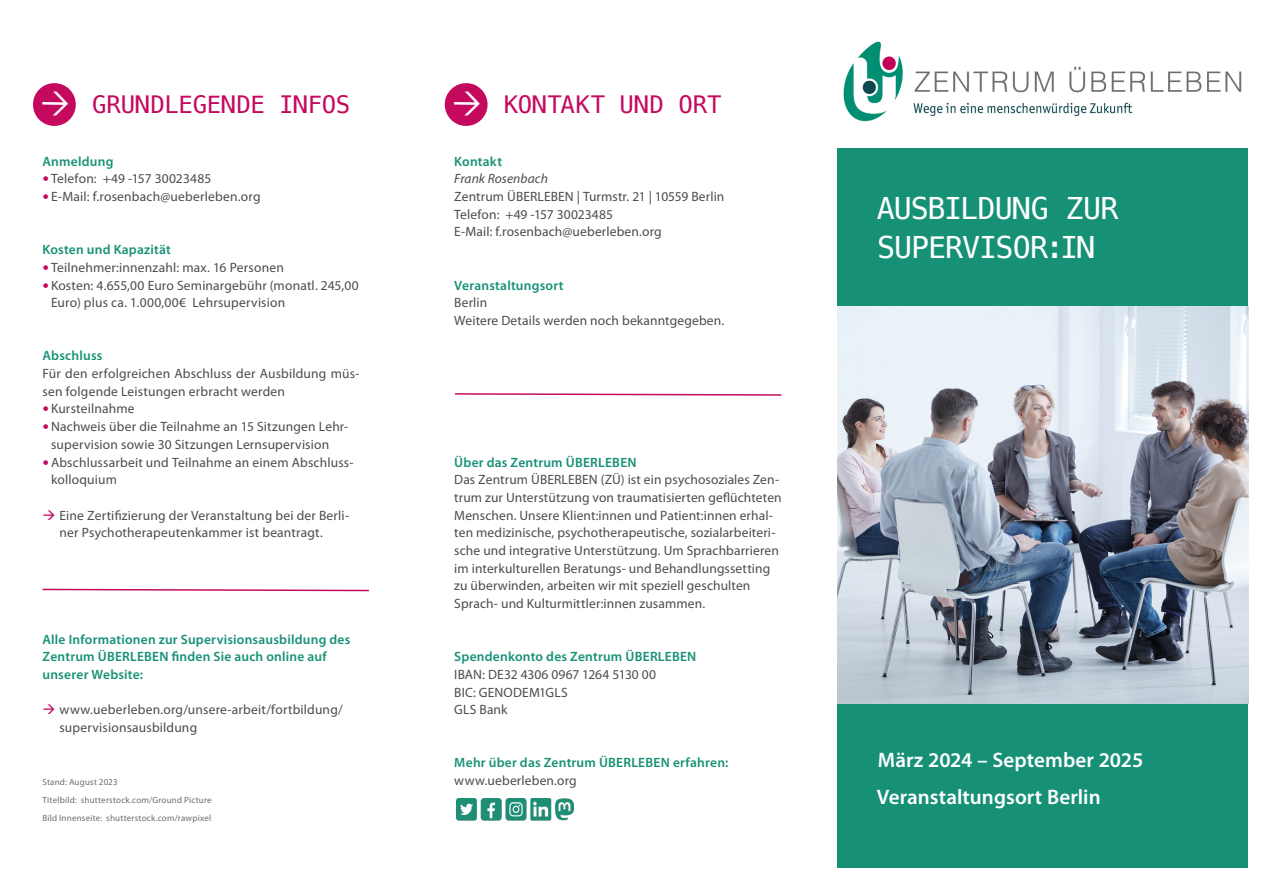
<style>
.page{position:relative;width:1263px;height:893px;background:#fff}
.page>*{position:absolute;margin:0;border:0;box-sizing:border-box;transform-origin:0 0}
.Titel{font:30px/39px "Menlo";letter-spacing:-.03em;color:#fff}
.Überschrift{font:24px "Menlo";color:#c5095f}
.Untertitel{font:600 21px "Myriad Pro";letter-spacing:.005em;color:#fff}
.Zwischenüberschrift{font:13.5px/17.7px "Myriad Pro";letter-spacing:.01em;color:#4b4c4d}
.Zwischenüberschrift-2{font:600 13.5px/17.7px "Myriad Pro";letter-spacing:.015em;color:#179176}
.Fliesstext_Body{font:13.5px/17.7px "Myriad Pro";letter-spacing:.01em;color:#4b4c4d}
.Fliesstext_Body-2{font:italic 13.5px "Myriad Pro";letter-spacing:.005em;color:#4b4c4d}
.Fliesstext_Body-3{font:600 13.5px "Myriad Pro";letter-spacing:.015em;color:#179176}
.Fliesstext_Body-4{font:9px/17.7px "Myriad Pro";letter-spacing:.02em;color:#6c6d70}
.s1{font-weight:600;color:#179176}
</style>
<div class="page">
<div style="left:838px;top:148px;width:410px;height:719px;background:#179176"></div>
<svg style="left:42px;top:588px;width:327px;height:4px"></svg>
<img style="left:456px;top:799px;width:118px;height:21px">
<img style="left:838px;top:307px;width:410px;height:397px">
<img style="left:843px;top:41px;width:399px;height:81px">
<svg style="left:455px;top:393px;width:327px;height:3px"></svg>
<svg style="left:33px;top:83px;width:43px;height:43px"></svg>
<svg style="left:444px;top:83px;width:44px;height:43px"></svg>
<p class="Überschrift" style="left:92px;top:87px;width:260px">GRUNDLEGENDE INFOS</p>
<p class="Fliesstext_Body-3" style="left:43px;top:152px;width:72px">Anmeldung</p>
<p class="Zwischenüberschrift" style="left:51px;top:170px;width:162px">Telefon: +49 -157 30023485</p>
<p class="Zwischenüberschrift" style="left:51px;top:187px;width:211px">E-Mail: f.rosenbach@ueberleben.org</p>
<p class="Zwischenüberschrift-2" style="left:43px;top:240px;width:130px">Kosten und Kapazität</p>
<p class="Zwischenüberschrift" style="left:51px;top:258px;width:234px">Teilnehmer:innenzahl: max. 16 Personen</p>
<p class="Zwischenüberschrift" style="left:51px;top:276px;width:309px">Kosten: 4.655,00 Euro Seminargebühr (monatl. 245,00<br>Euro) plus ca. 1.000,00€ Lehrsupervision</p>
<p class="Zwischenüberschrift-2" style="left:43px;top:347px;width:61px">Abschluss</p>
<p class="Fliesstext_Body" style="left:43px;top:364px;width:318px">Für den erfolgreichen Abschluss der Ausbildung müs&shy;sen folgende Leistungen erbracht werden</p>
<p class="Zwischenüberschrift" style="left:51px;top:400px;width:85px">Kursteilnahme</p>
<p class="Zwischenüberschrift" style="left:51px;top:418px;width:299px">Nachweis über die Teilnahme an 15 Sitzungen Lehr&shy;supervision sowie 30 Sitzungen Lernsupervision</p>
<p class="Zwischenüberschrift" style="left:51px;top:453px;width:304px">Abschlussarbeit und Teilnahme an einem Abschluss&shy;kolloquium</p>
<p class="Zwischenüberschrift" style="left:60px;top:506px;width:291px">Eine Zertifizierung der Veranstaltung bei der Berli&shy;ner Psychotherapeutenkammer ist beantragt.</p>
<p class="Zwischenüberschrift-2" style="left:43px;top:630px;width:309px">Alle Informationen zur Supervisionsausbildung des<br>Zentrum ÜBERLEBEN finden Sie auch online auf unserer Website:</p>
<p class="Zwischenüberschrift" style="left:60px;top:701px;width:285px">www.ueberleben.org/unsere-arbeit/fortbildung/ supervisionsausbildung</p>
<p class="Fliesstext_Body-4" style="left:43px;top:773px;width:77px">Stand: August 2023</p>
<p class="Fliesstext_Body-4" style="left:43px;top:791px;width:171px">Titelbild: shutterstock.com/Ground Picture<br>Bild Innenseite: shutterstock.com/rawpixel</p>
<p class="Überschrift" style="left:504px;top:87px;width:219px">KONTAKT UND ORT</p>
<p class="Zwischenüberschrift-2" style="left:454px;top:152px;width:49px">Kontakt</p>
<p class="Fliesstext_Body-2" style="left:454px;top:170px;width:95px">Frank Rosenbach</p>
<p class="Fliesstext_Body" style="left:454px;top:187px;width:272px">Zentrum ÜBERLEBEN | Turmstr. 21 | 10559 Berlin</p>
<p class="Fliesstext_Body" style="left:454px;top:205px;width:160px">Telefon: +49 -157 30023485</p>
<p class="Fliesstext_Body" style="left:454px;top:223px;width:209px">E-Mail: f.rosenbach@ueberleben.org</p>
<p class="Zwischenüberschrift-2" style="left:454px;top:276px;width:111px">Veranstaltungsort</p>
<p class="Fliesstext_Body" style="left:454px;top:294px;width:34px">Berlin</p>
<p class="Zwischenüberschrift" style="left:454px;top:311px;width:271px">Weitere Details werden noch bekanntgegeben.</p>
<p class="Zwischenüberschrift" style="left:454px;top:453px;width:329px"><span class="s1">Über das Zentrum ÜBERLEBEN<br></span>Das Zentrum ÜBERLEBEN (ZÜ) ist ein psychosoziales Zen&shy;trum zur Unterstützung von traumatisierten geflüchteten Menschen. Unsere Klient:innen und Patient:innen erhal&shy;ten medizinische, psychotherapeutische, sozialarbeiteri&shy;sche und integrative Unterstützung. Um Sprachbarrieren im interkulturellen Beratungs- und Behandlungssetting zu überwinden, arbeiten wir mit speziell geschulten Sprach- und Kulturmittler:innen zusammen.</p>
<p class="Zwischenüberschrift-2" style="left:454px;top:647px;width:244px">Spendenkonto des Zentrum ÜBERLEBEN</p>
<p class="Zwischenüberschrift" style="left:454px;top:665px;width:203px">IBAN: DE32 4306 0967 1264 5130 00</p>
<p class="Zwischenüberschrift" style="left:454px;top:683px;width:115px">BIC: GENODEM1GLS<br>GLS Bank</p>
<p class="Zwischenüberschrift-2" style="left:454px;top:754px;width:276px">Mehr über das Zentrum ÜBERLEBEN erfahren:</p>
<p class="Zwischenüberschrift" style="left:454px;top:772px;width:124px">www.ueberleben.org</p>
<p class="Titel" style="left:877px;top:189px;width:243px">AUSBILDUNG ZUR<br>SUPERVISOR:IN</p>
<p class="Untertitel" style="left:878px;top:746px;width:267px">März 2024 – September 2025</p>
<p class="Untertitel" style="left:877px;top:783px;width:225px">Veranstaltungsort Berlin</p>
</div>
